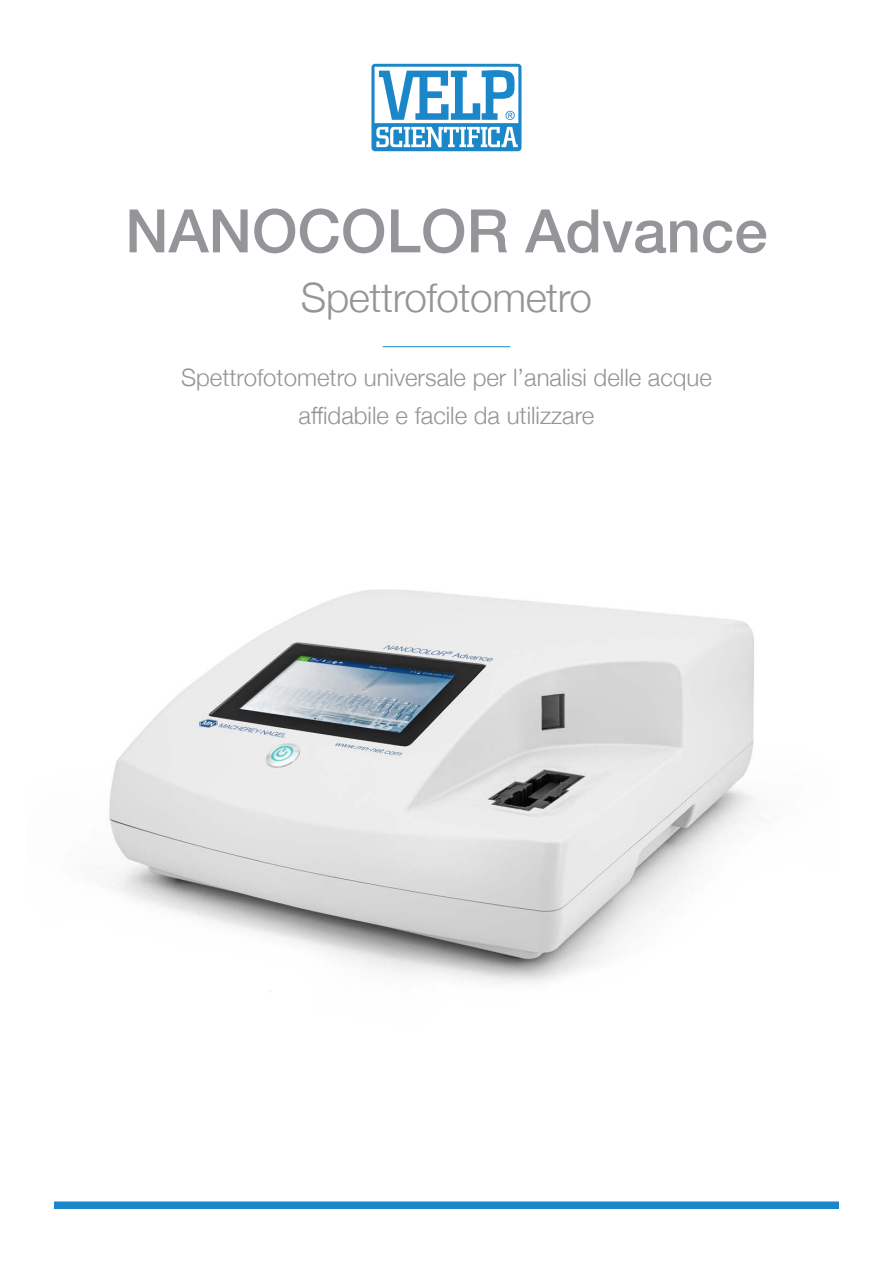
<style>
.page{position:relative;width:893px;height:1263px;background:#fff}
.page>*{position:absolute;margin:0;border:0;box-sizing:border-box;transform-origin:0 0}
.t1{font:500 60px "Helvetica Neue";color:#939598}
.t2{font:300 40.5px "Helvetica Neue";letter-spacing:-.01em;color:#939598}
.t3{font:300 24px "Helvetica Neue";color:#939598}
</style>
<div class="page">
<svg style="left:371px;top:64px;width:150px;height:87px"></svg>
<div style="left:54px;top:1201px;width:785px;height:8px;background:#1b87c9"></div>
<hr style="left:383px;top:346px;width:127px;height:1px;background:#1b87c9">
<img style="left:97px;top:589px;width:667px;height:395px">
<p class="t1" style="left:125px;top:183px;width:644px">NANOCOLOR Advance</p>
<p class="t2" style="left:301px;top:265px;width:293px">Spettrofotometro</p>
<p class="t3" style="left:181px;top:358px;width:532px">Spettrofotometro universale per l’analisi delle acque</p>
<p class="t3" style="left:299px;top:396px;width:297px">affidabile e facile da utilizzare</p>
</div>
